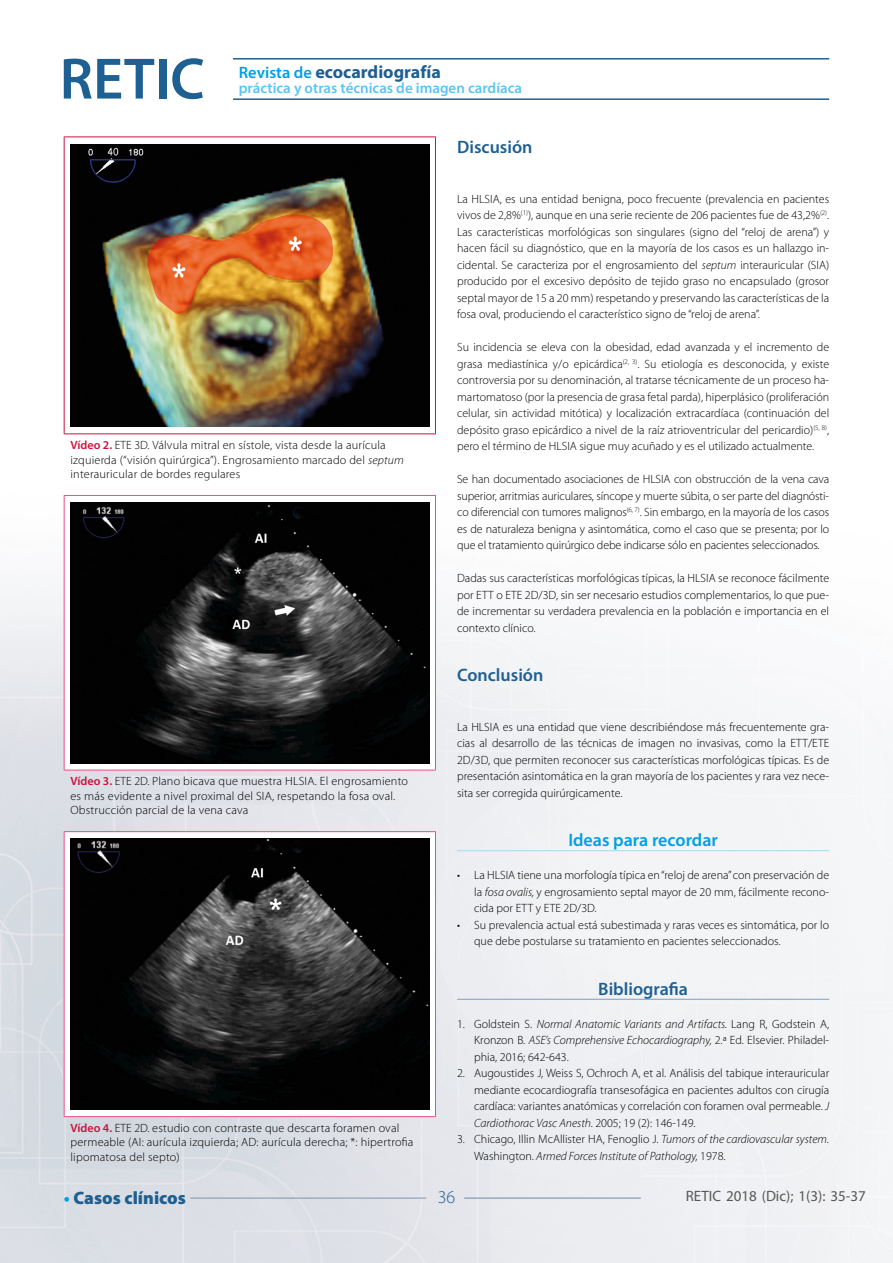
<style>
.page{position:relative;width:893px;height:1263px;background:#fff}
.page>*{position:absolute;margin:0;border:0;box-sizing:border-box;transform-origin:0 0}
.t1{font:600 18px "Myriad Pro";color:#1f6092}
.t2{font:700 18px "Myriad Pro";color:#1f6092}
.t3{font:600 18px "Myriad Pro";color:#009fe3}
.t4{font:900 18px "Myriad Pro";color:#1f6092}
.t5{font:300 18px "Myriad Pro";color:#1f6092}
.t6{font:600 15px "Myriad Pro";color:#5bc5f2}
.t7{font:15px "Myriad Pro";color:#575756}
.t8{font:300 12px/16.5px "Myriad Pro";color:#000;text-align:justify}
.t9{font:italic 300 12px/16.5px "Myriad Pro";color:#000}
.s1{font-weight:600;font-size:16.5px;color:#009fe3}
.s2{font-weight:600;color:#cd123e}
.s3{font-style:italic}
.s4{font-style:normal}
.s5{font-weight:700;color:#009fe3}
.s6{font-style:inherit}
</style>
<div class="page">
<img style="left:0;top:58px;width:893px;height:1205px">
<hr style="left:233px;top:58px;width:596px;height:2px;background:#1f6092">
<hr style="left:233px;top:98px;width:596px;height:2px;background:#1f6092">
<hr style="left:190px;top:1198px;width:236px;height:1px;background:#7e94b0">
<hr style="left:464px;top:1198px;width:177px;height:1px;background:#7e94b0">
<svg style="left:64px;top:59px;width:90px;height:40px"></svg>
<div style="left:159px;top:59px;width:7px;height:40px;background:#1f6092"></div>
<svg style="left:172px;top:58px;width:31px;height:41px"></svg>
<hr style="left:457px;top:850px;width:372px;height:1px;background:#a1daf8">
<hr style="left:457px;top:999px;width:372px;height:1px;background:#799fc4">
<div style="left:64px;top:137px;width:371px;height:297px;background:#fff"></div>
<hr style="left:64px;top:137px;width:372px;height:1px;background:#cd123e">
<hr style="left:64px;top:137px;width:1px;height:296px;background:#cd123e">
<hr style="left:435px;top:137px;width:1px;height:296px;background:#cd123e">
<hr style="left:64px;top:433px;width:372px;height:1px;background:#cd123e">
<img style="left:70px;top:144px;width:359px;height:283px">
<div style="left:64px;top:495px;width:371px;height:275px;background:#fff"></div>
<hr style="left:64px;top:495px;width:372px;height:1px;background:#ea4d81">
<hr style="left:64px;top:496px;width:1px;height:274px;background:#ea4d81">
<hr style="left:435px;top:496px;width:1px;height:274px;background:#ea4d81">
<hr style="left:64px;top:770px;width:372px;height:1px;background:#ea4d81">
<img style="left:70px;top:503px;width:359px;height:261px">
<div style="left:64px;top:832px;width:371px;height:284px;background:#fff"></div>
<hr style="left:64px;top:831px;width:372px;height:1px;background:#ea4d81">
<hr style="left:64px;top:832px;width:1px;height:284px;background:#ea4d81">
<hr style="left:435px;top:832px;width:1px;height:284px;background:#ea4d81">
<hr style="left:64px;top:1116px;width:372px;height:1px;background:#ea4d81">
<img style="left:70px;top:838px;width:359px;height:272px">
<h1 class="t2" style="left:239px;top:60px;width:204px"><span class="s1">Revista de</span> ecocardiografía</h1>
<p class="t6" style="left:239px;top:78px;width:285px">práctica y otras técnicas de imagen cardíaca</p>
<p class="t8" style="left:71px;top:438px;width:335px;line-height:14.4px;text-align:left"><span class="s2">Vídeo 2.</span> ETE 3D. Válvula mitral en sístole, vista desde la aurícula izquierda (“visión quirúrgica”). Engrosamiento marcado del <span class="s3">septum </span>interauricular de bordes regulares</p>
<p class="t8" style="left:71px;top:774px;width:339px;line-height:14.4px;text-align:left"><span class="s2">Vídeo 3.</span> ETE 2D. Plano bicava que muestra HLSIA. El engrosamiento es más evidente a nivel proximal del SIA, respetando la fosa oval.<br>Obstrucción parcial de la vena cava</p>
<p class="t8" style="left:71px;top:1121px;width:344px;line-height:14.4px;text-align:left"><span class="s2">Vídeo 4.</span> ETE 2D. estudio con contraste que descarta foramen oval permeable (AI: aurícula izquierda; AD: aurícula derecha; *: hipertrofia lipomatosa del septo)</p>
<h1 class="t1" style="left:457px;top:136px;width:77px">Discusión</h1>
<p class="t8" style="left:457px;top:190px;width:374px">La HLSIA, es una entidad benigna, poco frecuente (prevalencia en pacientes vivos de 2,8%<sup>(1)</sup>), aunque en una serie reciente de 206 pacientes fue de 43,2%<sup>(2)</sup>.<br>Las características morfológicas son singulares (signo del “reloj de arena”) y hacen fácil su diagnóstico, que en la mayoría de los casos es un hallazgo in&shy;cidental. Se caracteriza por el engrosamiento del <span class="s3">septum</span> interauricular (SIA) producido por el excesivo depósito de tejido graso no encapsulado (grosor septal mayor de 15 a 20 mm) respetando y preservando las características de la fosa oval, produciendo el característico signo de “reloj de arena”.</p>
<p class="t8" style="left:457px;top:339px;width:374px">Su incidencia se eleva con la obesidad, edad avanzada y el incremento de grasa mediastínica y/o epicárdica<sup>(2,</sup> <sup>3)</sup>. Su etiología es desconocida, y existe controversia por su denominación, al tratarse técnicamente de un proceso ha&shy;martomatoso (por la presencia de grasa fetal parda), hiperplásico (proliferación celular, sin actividad mitótica) y localización extracardíaca (continuación del depósito graso epicárdico a nivel de la raíz atrioventricular del pericardio)<sup>(5,</sup> <sup>8)</sup>, pero el término de HLSIA sigue muy acuñado y es el utilizado actualmente.</p>
<p class="t8" style="left:457px;top:471px;width:374px">Se han documentado asociaciones de HLSIA con obstrucción de la vena cava superior, arritmias auriculares, síncope y muerte súbita, o ser parte del diagnósti&shy;co diferencial con tumores malignos<sup>(6,</sup> <sup>7)</sup>. Sin embargo, en la mayoría de los casos es de naturaleza benigna y asintomática, como el caso que se presenta; por lo que el tratamiento quirúrgico debe indicarse sólo en pacientes seleccionados.</p>
<p class="t8" style="left:457px;top:570px;width:374px">Dadas sus características morfológicas típicas, la HLSIA se reconoce fácilmente por ETT o ETE 2D/3D, sin ser necesario estudios complementarios, lo que pue&shy;de incrementar su verdadera prevalencia en la población e importancia en el contexto clínico.</p>
<h1 class="t1" style="left:457px;top:664px;width:88px">Conclusión</h1>
<p class="t8" style="left:457px;top:718px;width:374px">La HLSIA es una entidad que viene describiéndose más frecuentemente gra&shy;cias al desarrollo de las técnicas de imagen no invasivas, como la ETT/ETE 2D/3D, que permiten reconocer sus características morfológicas típicas. Es de presentación asintomática en la gran mayoría de los pacientes y rara vez nece&shy;sita ser corregida quirúrgicamente.</p>
<h1 class="t3" style="left:568px;top:829px;width:151px">Ideas para recordar</h1>
<p class="t8" style="left:474px;top:867px;width:357px;text-indent:-17px">• La HLSIA tiene una morfología típica en “reloj de arena” con preservación de la <span class="s3">fosa ovalis,</span> y engrosamiento septal mayor de 20 mm, fácilmente recono&shy;cida por ETT y ETE 2D/3D.</p>
<p class="t8" style="left:474px;top:916px;width:356px;text-indent:-17px">• Su prevalencia actual está subestimada y raras veces es sintomática, por lo que debe postularse su tratamiento en pacientes seleccionados.</p>
<h1 class="t1" style="left:598px;top:977px;width:91px">Bibliografia</h1>
<p class="t8" style="left:474px;top:1015px;width:357px;text-indent:-17px">1. Goldstein S. <span class="s3">Normal Anatomic Variants and Artifacts.</span> Lang R, Godstein A, Kronzon B. <span class="s3">ASE’s Comprehensive Echocardiography,</span> 2.ª Ed. Elsevier. Philadel&shy;phia, 2016; 642-643.</p>
<p class="t8" style="left:474px;top:1065px;width:357px;text-indent:-17px">2. Augoustides J, Weiss S, Ochroch A, et al. Análisis del tabique interauricular mediante ecocardiografía transesofágica en pacientes adultos con cirugía cardíaca: variantes anatómicas y correlación con foramen oval permeable. <span class="s3">J Cardiothorac Vasc Anesth.</span> 2005; 19 (2): 146-149.</p>
<p class="t9" style="left:474px;top:1131px;width:357px;text-indent:-17px"><span class="s4">3. Chicago, Illin McAllister HA, Fenoglio J.</span> Tumors of the cardiovascular system.<br><span class="s4">Washington.</span> Armed Forces Institute of Pathology, <span class="s4">1978.</span></p>
<h1 class="t4" style="left:64px;top:1186px;width:124px"><span class="s5">•</span> <span class="s6">C</span>asos clínicos</h1>
<p class="t7" style="left:686px;top:1186px;width:181px">RETIC 2018 (Dic); 1(3): 35-37</p>
<h1 class="t5" style="left:438px;top:1187px;width:19px">36</h1>
</div>
